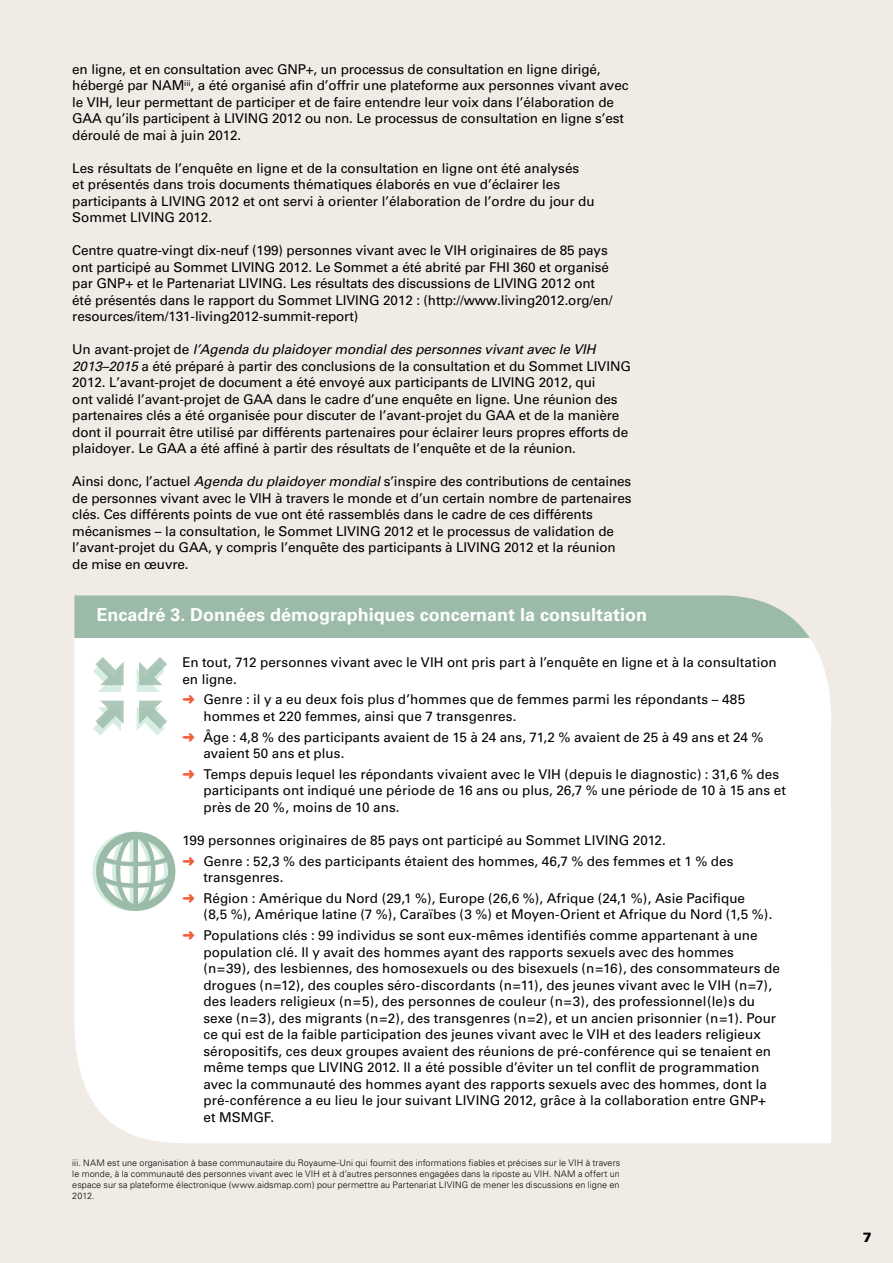
<style>
.page{position:relative;width:893px;height:1263px;background:#f0ebe5}
.page>*{position:absolute;margin:0;border:0;box-sizing:border-box;transform-origin:0 0}
.t1{font:700 18px "Univers";color:#fff}
.t2{font:13.5px/16.5px "Univers";letter-spacing:-.01em;color:#000}
.t3{font:900 13.5px "Univers";color:#000}
.t4{font:300 9px/10.8px "Univers";letter-spacing:.01em;color:#000;text-align:justify}
.s1{font-style:italic}
.s2{color:#f15d37}
</style>
<div class="page">
<div style="left:74px;top:638px;width:757px;height:505px;background:#fff"></div>
<div style="left:74px;top:595px;width:763px;height:43px;background:#9bbba8"></div>
<svg style="left:93px;top:657px;width:74px;height:78px;background:#ddeae3"></svg>
<svg style="left:92px;top:832px;width:83px;height:79px;background:#cadcd2"></svg>
<p class="t2" style="left:72px;top:61px;width:558px">en ligne, et en consultation avec GNP+, un processus de consultation en ligne dirigé, hébergé par NAM<sup>iii</sup>, a été organisé afin d’offrir une plateforme aux personnes vivant avec le VIH, leur permettant de participer et de faire entendre leur voix dans l’élaboration de GAA qu’ils participent à LIVING 2012 ou non. Le processus de consultation en ligne s’est déroulé de mai à juin 2012.</p>
<p class="t2" style="left:72px;top:160px;width:524px">Les résultats de l’enquête en ligne et de la consultation en ligne ont été analysés<br>et présentés dans trois documents thématiques élaborés en vue d’éclairer les participants à LIVING 2012 et ont servi à orienter l’élaboration de l’ordre du jour du Sommet LIVING 2012.</p>
<p class="t2" style="left:72px;top:242px;width:542px">Centre quatre-vingt dix-neuf (199) personnes vivant avec le VIH originaires de 85 pays ont participé au Sommet LIVING 2012. Le Sommet a été abrité par FHI 360 et organisé par GNP+ et le Partenariat LIVING. Les résultats des discussions de LIVING 2012 ont été présentés dans le rapport du Sommet LIVING 2012 : (http://www.living2012.org/en/ resources/item/131-living2012-summit-report)</p>
<p class="t2" style="left:72px;top:341px;width:560px">Un avant-projet de <span class="s1">l’Agenda du plaidoyer mondial des personnes vivant avec le VIH 2013–2015</span> a été préparé à partir des conclusions de la consultation et du Sommet LIVING 2012. L’avant-projet de document a été envoyé aux participants de LIVING 2012, qui<br>ont validé l’avant-projet de GAA dans le cadre d’une enquête en ligne. Une réunion des partenaires clés a été organisée pour discuter de l’avant-projet du GAA et de la manière dont il pourrait être utilisé par différents partenaires pour éclairer leurs propres efforts de plaidoyer. Le GAA a été affiné à partir des résultats de l’enquête et de la réunion.</p>
<p class="t2" style="left:72px;top:473px;width:561px">Ainsi donc, l’actuel <span class="s1">Agenda du plaidoyer mondial</span> s’inspire des contributions de centaines de personnes vivant avec le VIH à travers le monde et d’un certain nombre de partenaires clés. Ces différents points de vue ont été rassemblés dans le cadre de ces différents mécanismes – la consultation, le Sommet LIVING 2012 et le processus de validation de l’avant-projet du GAA, y compris l’enquête des participants à LIVING 2012 et la réunion de mise en œuvre.</p>
<h1 class="t1" style="left:97px;top:604px;width:552px">Encadré 3. Données démographiques concernant la consultation</h1>
<p class="t2" style="left:182px;top:654px;width:596px">En tout, 712 personnes vivant avec le VIH ont pris part à l’enquête en ligne et à la consultation en ligne.</p>
<p class="t2" style="left:203px;top:691px;width:543px;text-indent:-21px"><span class="s2">➜</span> Genre : il y a eu deux fois plus d’hommes que de femmes parmi les répondants – 485 hommes et 220 femmes, ainsi que 7 transgenres.</p>
<p class="t2" style="left:203px;top:729px;width:562px;text-indent:-21px"><span class="s2">➜</span> Âge : 4,8 % des participants avaient de 15 à 24 ans, 71,2 % avaient de 25 à 49 ans et 24 % avaient 50 ans et plus.</p>
<p class="t2" style="left:203px;top:766px;width:584px;text-indent:-21px"><span class="s2">➜</span> Temps depuis lequel les répondants vivaient avec le VIH (depuis le diagnostic) : 31,6 % des participants ont indiqué une période de 16 ans ou plus, 26,7 % une période de 10 à 15 ans et près de 20 %, moins de 10 ans.</p>
<p class="t2" style="left:182px;top:830px;width:553px;line-height:20.7px">199 personnes originaires de 85 pays ont participé au Sommet LIVING 2012.<br><span class="s2">➜</span> Genre : 52,3 % des participants étaient des hommes, 46,7 % des femmes et 1 % des</p>
<p class="t2" style="left:182px;top:867px;width:564px;line-height:20.7px;text-indent:21px">transgenres.<br><span class="s2">➜</span> Région : Amérique du Nord (29,1 %), Europe (26,6 %), Afrique (24,1 %), Asie Pacifique</p>
<p class="t2" style="left:182px;top:904px;width:591px;line-height:20.7px;text-indent:21px">(8,5 %), Amérique latine (7 %), Caraïbes (3 %) et Moyen-Orient et Afrique du Nord (1,5 %). <span class="s2">➜</span> Populations clés : 99 individus se sont eux-mêmes identifiés comme appartenant à une</p>
<p class="t2" style="left:203px;top:944px;width:578px">population clé. Il y avait des hommes ayant des rapports sexuels avec des hommes (n=39), des lesbiennes, des homosexuels ou des bisexuels (n=16), des consommateurs de drogues (n=12), des couples séro-discordants (n=11), des jeunes vivant avec le VIH (n=7), des leaders religieux (n=5), des personnes de couleur (n=3), des professionnel(le)s du sexe (n=3), des migrants (n=2), des transgenres (n=2), et un ancien prisonnier (n=1). Pour ce qui est de la faible participation des jeunes vivant avec le VIH et des leaders religieux séropositifs, ces deux groupes avaient des réunions de pré-conférence qui se tenaient en même temps que LIVING 2012. Il a été possible d’éviter un tel conflit de programmation avec la communauté des hommes ayant des rapports sexuels avec des hommes, dont la pré-conférence a eu lieu le jour suivant LIVING 2012, grâce à la collaboration entre GNP+ et MSMGF.</p>
<p class="t4" style="left:72px;top:1157px;width:549px">iii. NAM est une organisation à base communautaire du Royaume-Uni qui fournit des informations fiables et précises sur le VIH à travers le monde, à la communauté des personnes vivant avec le VIH et à d’autres personnes engagées dans la riposte au VIH. NAM a offert un espace sur sa plateforme électronique (www.aidsmap.com) pour permettre au Partenariat LIVING de mener les discussions en ligne en 2012.</p>
<p class="t3" style="left:863px;top:1228px;width:11px">7</p>
</div>
